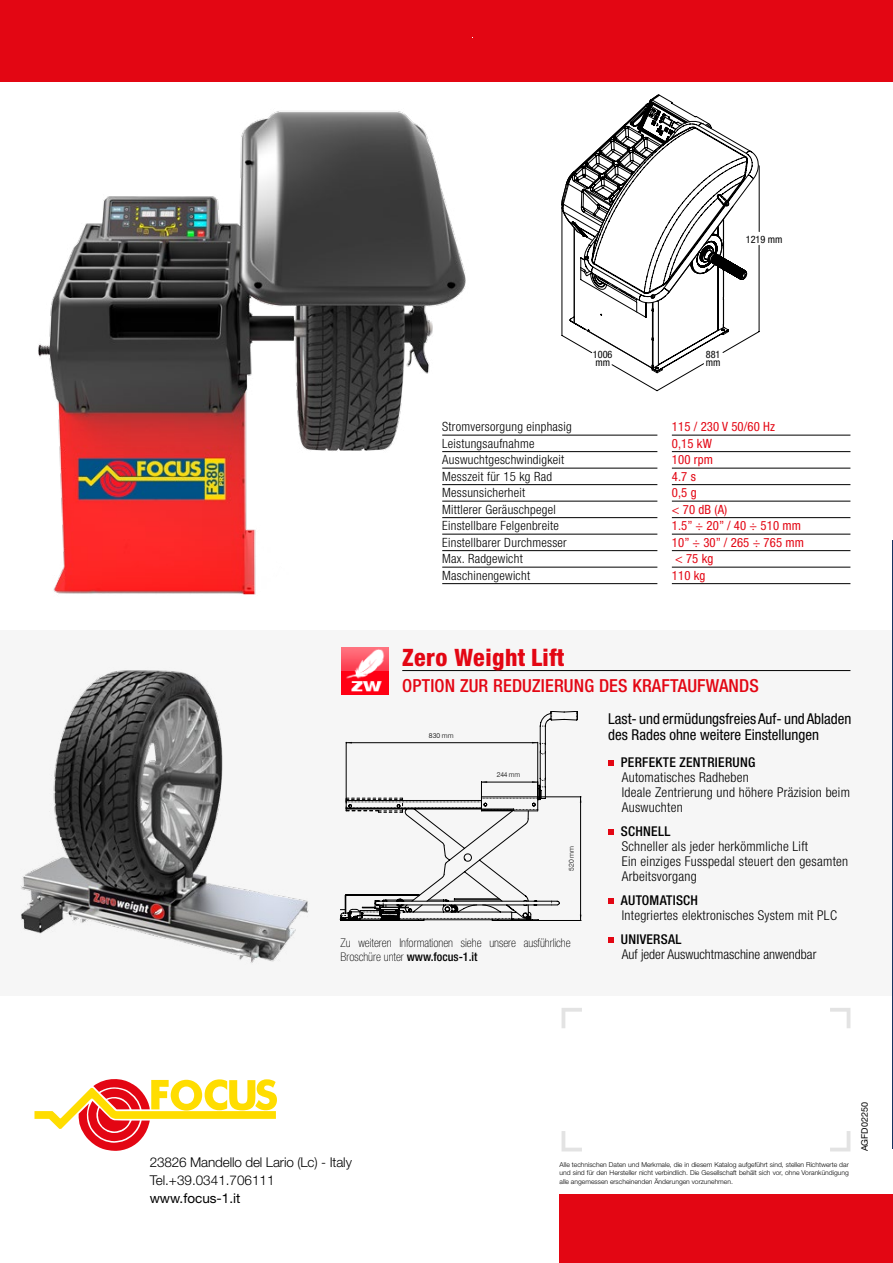
<style>
.page{position:relative;width:893px;height:1263px;background:#fff}
.page>*{position:absolute;margin:0;border:0;box-sizing:border-box;transform-origin:0 0}
.t1{font:800 condensed 24px "Helvetica Neue LT Std";letter-spacing:.02em;color:#e30613}
.t2{font:500 condensed 18px "Helvetica Neue LT Std";letter-spacing:.01em;color:#e30613}
.t3{font:condensed 15px/16.5px "Helvetica Neue LT Std";color:#000}
.t4{font:300 condensed 13.5px/15px "Helvetica Neue LT Std";letter-spacing:.02em;color:#000}
.t5{font:300 13.5px/18px "Helvetica Neue LT Std";letter-spacing:-.01em;color:#000}
.t6{font:500 condensed 13.5px "Helvetica Neue LT Std";letter-spacing:.02em;color:#000}
.t7{font:300 condensed 13.5px "Helvetica Neue LT Std";color:#000}
.t8{font:13.5px "Helvetica Neue LT Std";color:#000}
.t9{font:300 condensed 12.75px/16.5px "Helvetica Neue LT Std";letter-spacing:.02em;color:#000}
.t10{font:condensed 12.75px/16.5px "Helvetica Neue LT Std";letter-spacing:.01em;color:#e30613}
.t11{font:100 condensed 12px/13.5px "Helvetica Neue LT Std";color:#000}
.t12{font:condensed 10.2px/7.6px "Helvetica Neue LT Std";color:#000}
.t13{font:9px "Helvetica Neue LT Std";color:#000}
.t14{font:300 7.05px "Swiss 721 BT";color:#000}
.t15{font:300 6.75px/8.1px "Helvetica Neue LT Std";color:#000;text-align:justify}
.s1{font-weight:500}
</style>
<div class="page">
<img style="left:38px;top:111px;width:434px;height:484px">
<div style="left:0;top:629px;width:893px;height:366px;background:#f6f6f6"></div>
<div style="left:0;top:0;width:893px;height:82px;background:#e30613"></div>
<svg style="left:561px;top:1008px;width:21px;height:20px"></svg>
<svg style="left:561px;top:1131px;width:21px;height:20px"></svg>
<svg style="left:830px;top:1008px;width:20px;height:20px"></svg>
<svg style="left:830px;top:1131px;width:20px;height:20px"></svg>
<svg style="left:34px;top:1079px;width:243px;height:72px"></svg>
<div style="left:559px;top:1195px;width:334px;height:68px;background:#e30613"></div>
<hr style="left:672px;top:435px;width:178px;height:1px;background:#000">
<hr style="left:672px;top:451px;width:178px;height:1px;background:#000">
<hr style="left:672px;top:468px;width:178px;height:1px;background:#000">
<hr style="left:672px;top:484px;width:178px;height:1px;background:#000">
<hr style="left:672px;top:501px;width:178px;height:1px;background:#000">
<hr style="left:672px;top:517px;width:178px;height:1px;background:#000">
<hr style="left:672px;top:534px;width:178px;height:1px;background:#000">
<hr style="left:672px;top:550px;width:178px;height:1px;background:#000">
<hr style="left:672px;top:567px;width:178px;height:1px;background:#000">
<hr style="left:672px;top:583px;width:178px;height:1px;background:#000">
<svg style="left:345px;top:713px;width:233px;height:85px"></svg>
<hr style="left:537px;top:742px;width:1px;height:56px;background:#000">
<hr style="left:580px;top:797px;width:1px;height:123px;background:#000">
<hr style="left:538px;top:920px;width:43px;height:1px;background:#000">
<hr style="left:538px;top:796px;width:43px;height:1px;background:#000">
<hr style="left:346px;top:742px;width:192px;height:1px;background:#000">
<hr style="left:346px;top:742px;width:1px;height:60px;background:#000">
<svg style="left:532px;top:742px;width:13px;height:2px"></svg>
<svg style="left:340px;top:778px;width:220px;height:143px"></svg>
<img style="left:21px;top:670px;width:288px;height:293px">
<img style="left:342px;top:648px;width:47px;height:46px">
<svg style="left:562px;top:95px;width:197px;height:296px"></svg>
<hr style="left:442px;top:435px;width:215px;height:1px;background:#000">
<hr style="left:442px;top:451px;width:215px;height:1px;background:#000">
<hr style="left:442px;top:468px;width:215px;height:1px;background:#000">
<hr style="left:442px;top:484px;width:215px;height:1px;background:#000">
<hr style="left:442px;top:501px;width:215px;height:1px;background:#000">
<hr style="left:442px;top:517px;width:215px;height:1px;background:#000">
<hr style="left:442px;top:534px;width:215px;height:1px;background:#000">
<hr style="left:442px;top:550px;width:215px;height:1px;background:#000">
<hr style="left:442px;top:567px;width:215px;height:1px;background:#000">
<hr style="left:442px;top:583px;width:215px;height:1px;background:#000">
<svg style="left:608px;top:761px;width:6px;height:5px"></svg>
<svg style="left:608px;top:830px;width:6px;height:5px"></svg>
<svg style="left:608px;top:899px;width:6px;height:5px"></svg>
<svg style="left:608px;top:938px;width:6px;height:5px"></svg>
<hr style="left:402px;top:670px;width:448px;height:1px;background:#000">
<h3 class="t9" style="left:442px;top:418px;width:131px">Stromversorgung einphasig<br>Leistungsaufnahme<br>Auswuchtgeschwindigkeit<br>Messzeit für 15 kg Rad<br>Messunsicherheit<br>Mittlerer Geräuschpegel<br>Einstellbare Felgenbreite<br>Einstellbarer Durchmesser<br>Max. Radgewicht<br>Maschinengewicht</h3>
<h3 class="t12" style="left:593px;top:351px;width:21px">1006 mm</h3>
<h3 class="t12" style="left:746px;top:235px;width:38px">1219 mm</h3>
<h3 class="t12" style="left:706px;top:351px;width:16px">881 mm</h3>
<h3 class="t10" style="left:672px;top:418px;width:134px">115 / 230 V 50/60 Hz<br>0,15 kW<br>100 rpm<br>4.7 s<br>0,5 g<br>&lt; 70 dB (A)<br>1.5” ÷ 20” / 40 ÷ 510 mm<br>10” ÷ 30” / 265 ÷ 765 mm &lt; 75 kg<br>110 kg</h3>
<h1 class="t1" style="left:402px;top:643px;width:164px">Zero Weight Lift</h1>
<h2 class="t2" style="left:402px;top:674px;width:358px">OPTION ZUR REDUZIERUNG DES KRAFTAUFWANDS</h2>
<p class="t14" style="left:429px;top:731px;width:26px">830 mm</p>
<p class="t14" style="left:497px;top:770px;width:25px">244 mm</p>
<p class="t14" style="left:567px;top:870px;width:26px;rotate:-90deg">520 mm</p>
<h3 class="t11" style="left:340px;top:936px;width:232px">Zu weiteren Informationen siehe unsere ausführliche<br>Broschüre unter <span class="s1">www.focus-1.it</span></h3>
<h3 class="t3" style="left:608px;top:710px;width:245px">Last- und ermüdungsfreies Auf- und Abladen des Rades ohne weitere Einstellungen</h3>
<h3 class="t6" style="left:621px;top:754px;width:136px">PERFEKTE ZENTRIERUNG</h3>
<h3 class="t4" style="left:622px;top:769px;width:230px">Automatisches Radheben<br>Ideale Zentrierung und höhere Präzision beim<br>Auswuchten</h3>
<h3 class="t6" style="left:621px;top:823px;width:51px">SCHNELL</h3>
<h3 class="t4" style="left:622px;top:838px;width:228px">Schneller als jeder herkömmliche Lift<br>Ein einziges Fusspedal steuert den gesamten<br>Arbeitsvorgang</h3>
<h3 class="t6" style="left:621px;top:892px;width:79px">AUTOMATISCH</h3>
<h3 class="t4" style="left:622px;top:907px;width:217px">Integriertes elektronisches System mit PLC</h3>
<h3 class="t6" style="left:621px;top:931px;width:62px">UNIVERSAL</h3>
<h3 class="t7" style="left:622px;top:946px;width:196px">Auf jeder Auswuchtmaschine anwendbar</h3>
<h3 class="t5" style="left:150px;top:1152px;width:204px">23826 Mandello del Lario (Lc) - Italy<br>Tel.+39.0341.706111</h3>
<h3 class="t8" style="left:150px;top:1190px;width:92px">www.focus-1.it</h3>
<p class="t15" style="left:560px;top:1161px;width:291px">Alle technischen Daten und Merkmale, die in diesem Katalog aufgeführt sind, stellen Richtwerte dar und sind für den Hersteller nicht verbindlich. Die Gesellschaft behält sich vor, ohne Vorankündigung alle angemessen erscheinenden Änderungen vorzunehmen.</p>
<h3 class="t13" style="left:859px;top:1151px;width:51px;rotate:-90deg">AGFD02250</h3>
</div>
